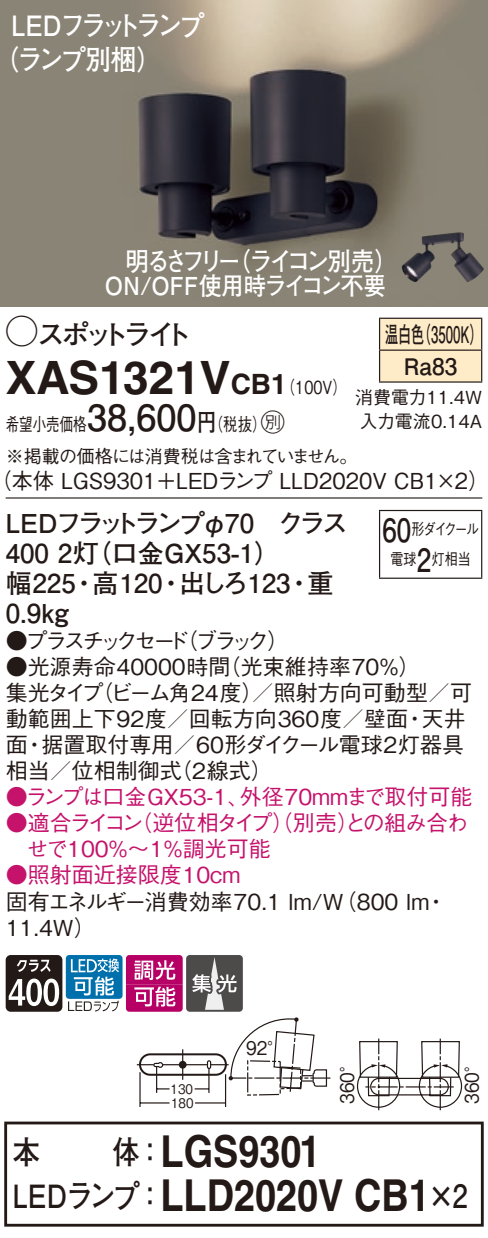
<style>
.page{position:relative;width:488px;height:1238px;background:#fff}
.page>*{position:absolute;margin:0;border:0;box-sizing:border-box;transform-origin:0 0}
.t1{font:700 46px "Helvetica LT Std";color:#231916}
.t2{font:700 44px "Helvetica LT Std";color:#231916;scale:.86 1}
.t3{font:700 36px "Futo Go B101 Pro";color:#231916}
.t4{font:700 32px "Futo Go B101 Pro";letter-spacing:-.02em;color:#231916;scale:.85 1}
.t5{font:700 32px "Futo Go B101 Pro";letter-spacing:-.02em;color:#231916;scale:.81 1}
.t6{font:700 32px "Futo Go B101 Pro";letter-spacing:-.02em;color:#231916;scale:.86 1}
.t7{font:700 28px/34px "Futo Go B101 Pro";letter-spacing:-.12em;color:#fff;scale:.9 1}
.t8{font:700 28px "Futo Go B101 Pro";letter-spacing:-.195em;color:#231916}
.t9{font:700 28px "Helvetica LT Std";color:#231916}
.t10{font:700 26px/30px "Futo Go B101 Pro";color:#231916}
.t11{font:700 26px "Futo Go B101 Pro";letter-spacing:-.145em;color:#231916}
.t12{font:700 26px "Futo Go B101 Pro";letter-spacing:-.185em;color:#fff;scale:.89 1}
.t13{font:700 24.8px "Futo Go B101 Pro";letter-spacing:-.005em;color:#fff;scale:.91 1}
.t14{font:24px "Ford Classification 1";color:#231916}
.t15{font:700 22.8px/32px "Futo Go B101 Pro";color:#231916;scale:.58 1}
.t16{font:500 22px/26px "Gothic BBB Pro";color:#231916}
.t17{font:500 22px "Gothic BBB Pro";color:#231916;scale:.96 1}
.t18{font:500 22px/26px "Gothic BBB Pro";letter-spacing:-.045em;color:#c5126b}
.t19{font:500 22px "Gothic BBB Pro";color:#c5126b}
.t20{font:500 22px/26px "Gothic BBB Pro";letter-spacing:-.02em;color:#c5126b}
.t21{font:500 22px "Gothic BBB Pro";letter-spacing:-.165em;color:#231916}
.t22{font:18.8px "Gothic BBB Pro Medium 90 pv RKSJ H";color:#231916;scale:.9 1}
.t23{font:500 18px/31.6px "Gothic BBB Pro";letter-spacing:-.04em;color:#231916;scale:.75 1}
.t24{font:500 18px/24px "Gothic BBB Pro";color:#231916}
.t25{font:500 18px "Gothic BBB Pro";color:#231916;scale:.8 1}
.t26{font:500 16px "Gothic BBB Pro";letter-spacing:-.11em;color:#231916;scale:.81 1}
.t27{font:13.2px/14px "Gothic BBB Pro Medium 90 pv RKSJ H";color:#231916;scale:.9 1}
.s1{font-family:"Ford Classification 1";font-weight:400;font-size:32px}
.s2{font-size:46px}
.s3{font-family:"Helvetica LT Std";font-weight:700;font-size:28px}
.s4{font-family:"Gothic BBB Pro";font-weight:500;font-size:18px}
.s5{font-family:"Futo Go B101 Pro";font-weight:700;font-size:24px}
.s6{font-family:"Helvetica LT Std";font-size:44px}
</style>
<div class="page">
<img style="left:0;top:0;width:488px;height:306px">
<img style="left:401px;top:232px;width:83px;height:50px">
<div style="left:380px;top:319px;width:101px;height:62px;background:#feecc9"></div>
<hr style="left:379px;top:317px;width:103px;height:2px;background:#231916">
<hr style="left:379px;top:319px;width:1px;height:30px;background:#231916">
<hr style="left:481px;top:319px;width:1px;height:30px;background:#231916">
<hr style="left:379px;top:349px;width:103px;height:2px;background:#231916">
<hr style="left:379px;top:351px;width:1px;height:30px;background:#231916">
<hr style="left:481px;top:351px;width:1px;height:30px;background:#231916">
<hr style="left:379px;top:381px;width:103px;height:2px;background:#231916">
<hr style="left:6px;top:497px;width:476px;height:1px;background:#231916">
<hr style="left:379px;top:511px;width:1px;height:66px;background:#231916">
<hr style="left:379px;top:510px;width:103px;height:1px;background:#231916">
<hr style="left:481px;top:511px;width:1px;height:66px;background:#231916">
<hr style="left:379px;top:577px;width:103px;height:2px;background:#231916">
<hr style="left:162px;top:1063px;width:45px;height:2px;background:#231916">
<hr style="left:182px;top:1049px;width:1px;height:30px;background:#231916">
<hr style="left:139px;top:1072px;width:2px;height:34px;background:#231916">
<svg style="left:141px;top:1102px;width:28px;height:1px"></svg>
<div style="left:179px;top:1060px;width:7px;height:8px;background:#231916;border-radius:50%"></div>
<svg style="left:137px;top:1062px;width:32px;height:30px"></svg>
<div style="left:139px;top:1053px;width:88px;height:22px;border:2px solid #231916;border-radius:10px"></div>
<svg style="left:194px;top:1017px;width:268px;height:93px"></svg>
<svg style="left:6px;top:955px;width:56px;height:56px"></svg>
<div style="left:66px;top:954px;width:56px;height:44px;background:#0070ac;border-radius:3px"></div>
<svg style="left:68px;top:958px;width:51px;height:53px"></svg>
<svg style="left:126px;top:955px;width:114px;height:56px"></svg>
<div style="left:186px;top:954px;width:57px;height:57px;border:2px solid #4d4a4a;border-radius:3px"></div>
<div style="left:4px;top:1121px;width:479px;height:105px;border:3px solid #231916"></div>
<p class="t7" style="left:-7px;top:5px;width:236px;text-indent:18px">LEDフラットランプ（ランプ別梱(</p>
<p class="t12" style="left:227px;top:240px;width:193px">（ライコン別売(</p>
<p class="t12" style="left:126px;top:240px;width:131px">明るさフリー</p>
<p class="t13" style="left:105px;top:265px;width:310px">ON/OFF使用時ライコン不要</p>
<p class="t8" style="left:6px;top:312px;width:188px"><span class="s1">A</span>スポットライト</p>
<p class="t15" style="left:417px;top:315px;width:115px">（3500 (K</p>
<p class="t15" style="left:403px;top:315px;width:94px;text-indent:-19px">温白色<br>Ra83</p>
<p class="t24" style="left:355px;top:383px;width:129px">消費電力11.4W入力電流0.14A</p>
<h1 class="t1" style="left:6px;top:349px;width:196px">XAS1321</h1>
<p class="t9" style="left:200px;top:367px;width:73px"><span class="s2">V</span>CB</p>
<p class="t25" style="left:271px;top:372px;width:96px">（<span class="s3">1</span> 100 (V</p>
<h3 class="t3" style="left:87px;top:389px;width:111px">38,600</h3>
<p class="t14" style="left:252px;top:410px;width:34px">C<span class="s4">）</span></p>
<p class="t25" style="left:197px;top:410px;width:70px">（<span class="s5">円</span>税抜</p>
<p class="t23" style="left:6px;top:406px;width:470px">希望小売価格<br>※掲載の価格には消費税は含まれていません。</p>
<p class="t17" style="left:-9px;top:463px;width:520px">（本体 LGS9301＋LEDランプ LLD2020V CB ×1 2(</p>
<p class="t11" style="left:6px;top:502px;width:343px">LEDフラットランプφ70　クラス</p>
<p class="t10" style="left:6px;top:534px;width:276px">400 （灯2 口金GX53-1(</p>
<p class="t10" style="left:307px;top:564px;width:27px">重</p>
<p class="t10" style="left:6px;top:564px;width:72px">幅225<br>0.9kg</p>
<p class="t10" style="left:92px;top:564px;width:72px">高120</p>
<p class="t10" style="left:179px;top:564px;width:113px">出しろ123</p>
<p class="t10" style="left:71px;top:564px;width:27px">・</p>
<p class="t10" style="left:158px;top:564px;width:27px">・</p>
<p class="t10" style="left:286px;top:564px;width:27px">・</p>
<p class="t16" style="left:176px;top:625px;width:114px">（ブラック(</p>
<p class="t21" style="left:6px;top:623px;width:185px">●プラスチックセード</p>
<h3 class="t5" style="left:382px;top:504px;width:37px">60</h3>
<p class="t26" style="left:411px;top:516px;width:85px">形ダイクール</p>
<h3 class="t5" style="left:417px;top:534px;width:19px">2</h3>
<p class="t26" style="left:431px;top:546px;width:50px">灯相当</p>
<p class="t26" style="left:390px;top:546px;width:34px">電球</p>
<p class="t16" style="left:219px;top:651px;width:203px">（光束維持率70％(</p>
<p class="t16" style="left:92px;top:651px;width:382px;text-indent:-86px">●光源寿命40000時間<br>（ビーム角24度／）照射方向可動型／可</p>
<p class="t16" style="left:6px;top:677px;width:99px">集光タイプ</p>
<p class="t16" style="left:41px;top:703px;width:424px;text-indent:-36px">動範囲上下92度／回転方向360度／壁面<br>据置取付専用／60形ダイクール電球2灯器具</p>
<p class="t16" style="left:421px;top:703px;width:45px">天井</p>
<p class="t16" style="left:404px;top:703px;width:23px">・</p>
<p class="t16" style="left:6px;top:729px;width:24px">面</p>
<p class="t16" style="left:23px;top:729px;width:23px">・</p>
<p class="t16" style="left:170px;top:755px;width:104px">（2線式(</p>
<p class="t16" style="left:6px;top:755px;width:177px">相当／位相制御式</p>
<p class="t18" style="left:130px;top:781px;width:339px;text-indent:-125px">●ランプは口金GX53-1、<br>（逆位相タイプ）（別売との組み合わ</p>
<p class="t19" style="left:240px;top:779px;width:234px">外径70mmまで取付可能</p>
<p class="t19" style="left:337px;top:805px;width:23px">）</p>
<p class="t20" style="left:27px;top:807px;width:246px;text-indent:-21px">●適合ライコン<br>せで100％〜1％調光可能</p>
<p class="t19" style="left:6px;top:857px;width:236px">●照射面近接限度10cm</p>
<p class="t16" style="left:6px;top:885px;width:425px">固有エネルギー消費効率70.1 lm （W/ 800 lm<br>11.4W(</p>
<p class="t16" style="left:425px;top:885px;width:23px">・</p>
<p class="t22" style="left:246px;top:1032px;width:44px">92°</p>
<p class="t27" style="left:171px;top:1080px;width:27px">130<br>180</p>
<p class="t22" style="left:332px;top:1103px;width:56px;rotate:-90deg">360°</p>
<p class="t22" style="left:456px;top:1103px;width:56px;rotate:-90deg">360°</p>
<h3 class="t4" style="left:13px;top:1126px;width:34px">本</h3>
<h3 class="t4" style="left:113px;top:1126px;width:62px">体：</h3>
<h2 class="t2" style="left:160px;top:1124px;width:187px">LGS9301</h2>
<h3 class="t4" style="left:13px;top:1170px;width:179px">LEDランプ：</h3>
<h2 class="t2" style="left:160px;top:1168px;width:290px">LLD2020V CB</h2>
<h3 class="t6" style="left:408px;top:1170px;width:70px">×<span class="s6">1</span> 2</h3>
</div>
